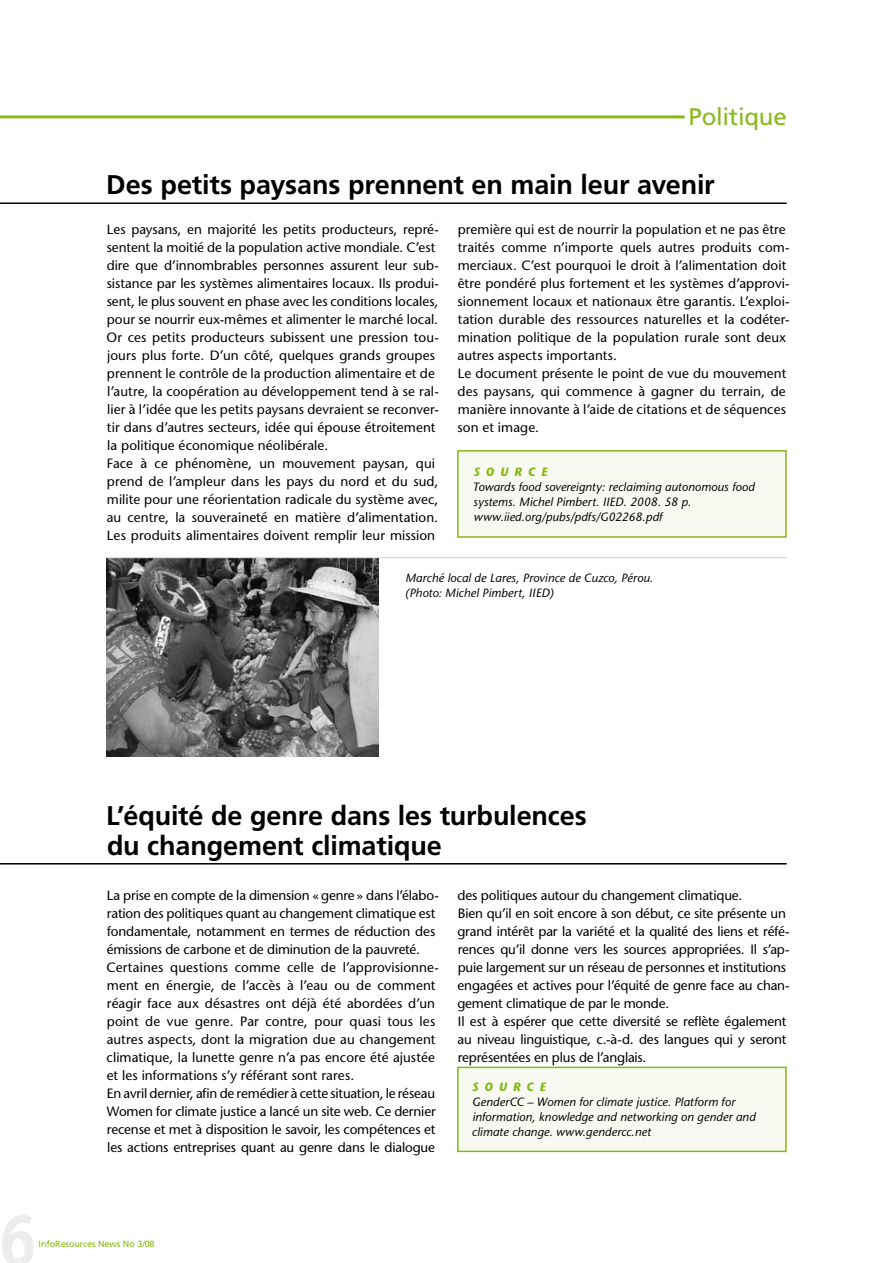
<style>
.page{position:relative;width:893px;height:1263px;background:#fff}
.page>*{position:absolute;margin:0;border:0;box-sizing:border-box;transform-origin:0 0}
.t1{font:700 27px/30px "Frutiger";letter-spacing:-.005em;color:#000}
.t2{font:24px "Frutiger";letter-spacing:-.01em;color:#86b918}
.t3{font:13.5px/18px "Stone Sans";color:#000}
.t4{font:italic 12px/15px "Stone Sans";letter-spacing:.01em;color:#000}
.t5{font:italic 700 12px "Stone Sans";letter-spacing:.5em;color:#86b918}
.t6{font:9px "Frutiger";letter-spacing:-.01em;color:#86b918}
</style>
<div class="page">
<div style="left:458px;top:451px;width:328px;height:86px;background:#f8faf2"></div>
<div style="left:457px;top:450px;width:330px;height:88px;border:2px solid #86b918"></div>
<hr style="left:0;top:202px;width:787px;height:2px;background:#000">
<div style="left:458px;top:1067px;width:328px;height:84px;background:#f8faf2"></div>
<div style="left:457px;top:1067px;width:330px;height:85px;border:2px solid #86b918"></div>
<hr style="left:0;top:863px;width:787px;height:1px;background:#000">
<img style="left:106px;top:558px;width:272px;height:198px">
<hr style="left:106px;top:557px;width:681px;height:1px;background:#cfd0d2">
<hr style="left:0;top:115px;width:685px;height:3px;background:#86b918">
<h2 class="t2" style="left:689px;top:103px;width:100px">Politique</h2>
<h1 class="t1" style="left:106px;top:169px;width:610px">Des petits paysans prennent en main leur avenir</h1>
<p class="t3" style="left:458px;top:220px;width:334px">première qui est de nourrir la population et ne pas être traités comme n’importe quels autres produits com&shy;merciaux. C’est pourquoi le droit à l’alimentation doit être pondéré plus fortement et les systèmes d’approvi&shy;sionnement locaux et nationaux être garantis. L’exploi&shy;tation durable des ressources naturelles et la codéter&shy;mination politique de la population rurale sont deux autres aspects importants.<br>Le document présente le point de vue du mouvement des paysans, qui commence à gagner du terrain, de manière innovante à l’aide de citations et de séquences son et image.</p>
<p class="t3" style="left:107px;top:220px;width:334px">Les paysans, en majorité les petits producteurs, repré&shy;sentent la moitié de la population active mondiale. C’est dire que d’innombrables personnes assurent leur sub&shy;sistance par les systèmes alimentaires locaux. Ils produi&shy;sent, le plus souvent en phase avec les conditions locales, pour se nourrir eux-mêmes et alimenter le marché local.<br>Or ces petits producteurs subissent une pression tou&shy;jours plus forte. D’un côté, quelques grands groupes prennent le contrôle de la production alimentaire et de l’autre, la coopération au développement tend à se ral&shy;lier à l’idée que les petits paysans devraient se reconver&shy;tir dans d’autres secteurs, idée qui épouse étroitement la politique économique néolibérale.<br>Face à ce phénomène, un mouvement paysan, qui prend de l’ampleur dans les pays du nord et du sud, milite pour une réorientation radicale du système avec, au centre, la souveraineté en matière d’alimentation.<br>Les produits alimentaires doivent remplir leur mission</p>
<p class="t5" style="left:474px;top:464px;width:75px">SOURCE</p>
<p class="t4" style="left:473px;top:479px;width:284px">Towards food sovereignty: reclaiming autonomous food systems. Michel Pimbert. IIED. 2008. 58 p. www.iied.org/pubs/pdfs/G02268.pdf</p>
<p class="t4" style="left:405px;top:571px;width:250px;line-height:14.4px">Marché local de Lares, Province de Cuzco, Pérou. (Photo: Michel Pimbert, IIED)</p>
<h1 class="t1" style="left:106px;top:800px;width:482px">L’équité de genre dans les turbulences du changement climatique</h1>
<p class="t3" style="left:457px;top:886px;width:334px">des politiques autour du changement climatique.<br>Bien qu’il en soit encore à son début, ce site présente un grand intérêt par la variété et la qualité des liens et réfé&shy;rences qu’il donne vers les sources appropriées. Il s’ap&shy;puie largement sur un réseau de personnes et institutions engagées et actives pour l’équité de genre face au chan&shy;gement climatique de par le monde.<br>Il est à espérer que cette diversité se reflète également au niveau linguistique, c.-à-d. des langues qui y seront représentées en plus de l’anglais.</p>
<p class="t3" style="left:107px;top:886px;width:334px">La prise en compte de la dimension «genre » dans l’élabo&shy;ration des politiques quant au changement climatique est fondamentale, notamment en termes de réduction des émissions de carbone et de diminution de la pauvreté.<br>Certaines questions comme celle de l’approvisionne&shy;ment en énergie, de l’accès à l’eau ou de comment réagir face aux désastres ont déjà été abordées d’un point de vue genre. Par contre, pour quasi tous les autres aspects, dont la migration due au changement climatique, la lunette genre n’a pas encore été ajustée et les informations s’y référant sont rares.<br>En avril dernier, afin de remédier à cette situation, le réseau Women for climate justice a lancé un site web. Ce dernier recense et met à disposition le savoir, les compétences et les actions entreprises quant au genre dans le dialogue</p>
<p class="t5" style="left:472px;top:1079px;width:75px">SOURCE</p>
<p class="t4" style="left:472px;top:1094px;width:285px">GenderCC – Women for climate justice. Platform for information, knowledge and networking on gender and climate change. www.gendercc.net</p>
<p class="t6" style="left:39px;top:1238px;width:118px">InfoResources News No 3/08</p>
</div>
